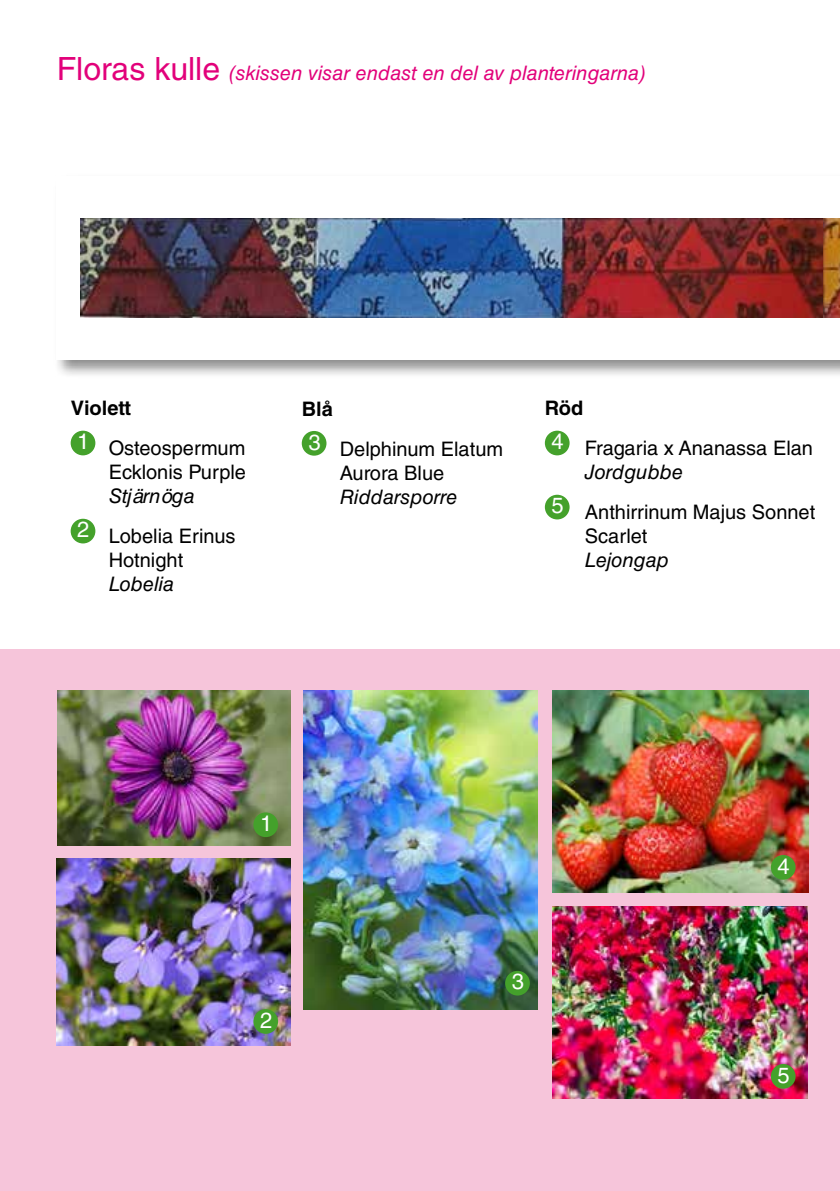
<style>
.page{position:relative;width:840px;height:1191px;background:#fff}
.page>*{position:absolute;margin:0;border:0;box-sizing:border-box;transform-origin:0 0}
.t1{font:22px "Helvetica LT Std";color:#fff}
.t2{font:20px/40px "Helvetica LT Std";color:#000}
.t3{font:italic 20px "Helvetica LT Std";color:#e2007a}
.t4{font:italic 20px "Helvetica LT Std";color:#000}
.s1{font-style:normal;font-size:32px}
.s2{font-weight:700}
.s3{font-style:italic}
</style>
<div class="page">
<div style="left:54px;top:173px;width:785px;height:206px;background:#000;opacity:.45"></div>
<div style="left:57px;top:176px;width:782px;height:184px;background:#fff"></div>
<div style="left:71px;top:431px;width:24px;height:24px;background:#44a12b;border-radius:50%"></div>
<div style="left:71px;top:519px;width:24px;height:24px;background:#44a12b;border-radius:50%"></div>
<div style="left:301px;top:431px;width:25px;height:25px;background:#44a12b;border-radius:50%"></div>
<div style="left:544px;top:431px;width:25px;height:24px;background:#44a12b;border-radius:50%"></div>
<div style="left:544px;top:495px;width:25px;height:24px;background:#44a12b;border-radius:50%"></div>
<div style="left:0;top:649px;width:839px;height:542px;background:#f6c5da"></div>
<img style="left:80px;top:218px;width:759px;height:100px">
<img style="left:552px;top:906px;width:254px;height:192px">
<img style="left:303px;top:690px;width:234px;height:319px">
<img style="left:552px;top:690px;width:255px;height:202px">
<img style="left:57px;top:858px;width:233px;height:187px">
<img style="left:57px;top:690px;width:233px;height:155px">
<div style="left:253px;top:812px;width:25px;height:25px;background:#44a12b;border-radius:50%"></div>
<div style="left:253px;top:1009px;width:25px;height:24px;background:#44a12b;border-radius:50%"></div>
<div style="left:505px;top:970px;width:24px;height:25px;background:#44a12b;border-radius:50%"></div>
<div style="left:770px;top:1064px;width:25px;height:24px;background:#44a12b;border-radius:50%"></div>
<div style="left:770px;top:855px;width:25px;height:24px;background:#44a12b;border-radius:50%"></div>
<p class="t3" style="left:57px;top:61px;width:590px"><span class="s1">Floras kulle</span> (skissen visar endast en del av planteringarna)</p>
<p class="t2" style="left:77px;top:388px;width:169px;text-indent:-7px"><span class="s2">Violett<br></span><sup>1</sup> Osteospermum</p>
<p class="t2" style="left:109px;top:452px;width:139px">Ecklonis Purple</p>
<p class="t2" style="left:77px;top:476px;width:160px;text-align:center"><span class="s3">Stjärnöga<br></span><sup>2</sup> Lobelia Erinus</p>
<p class="t2" style="left:109px;top:540px;width:76px">Hotnight</p>
<p class="t4" style="left:109px;top:573px;width:67px">Lobelia</p>
<p class="t2" style="left:308px;top:388px;width:196px;text-indent:-7px"><span class="s2">Blå<br></span><sup>3</sup> Delphinum Elatum</p>
<p class="t2" style="left:339px;top:452px;width:106px">Aurora Blue</p>
<p class="t4" style="left:339px;top:485px;width:119px">Riddarsporre</p>
<p class="t2" style="left:551px;top:388px;width:263px;text-indent:-7px"><span class="s2">Röd<br></span><sup>4</sup> Fragaria x Ananassa Elan</p>
<p class="t2" style="left:551px;top:452px;width:265px;text-indent:33px"><span class="s3">Jordgubbe<br></span><sup>5</sup> Anthirrinum Majus Sonnet</p>
<p class="t2" style="left:584px;top:516px;width:64px">Scarlet</p>
<p class="t4" style="left:584px;top:549px;width:86px">Lejongap</p>
<p class="t1" style="left:260px;top:810px;width:14px">1</p>
<p class="t1" style="left:260px;top:1007px;width:14px">2</p>
<p class="t1" style="left:511px;top:969px;width:14px">3</p>
<p class="t1" style="left:777px;top:853px;width:14px">4</p>
<p class="t1" style="left:777px;top:1062px;width:14px">5</p>
</div>
